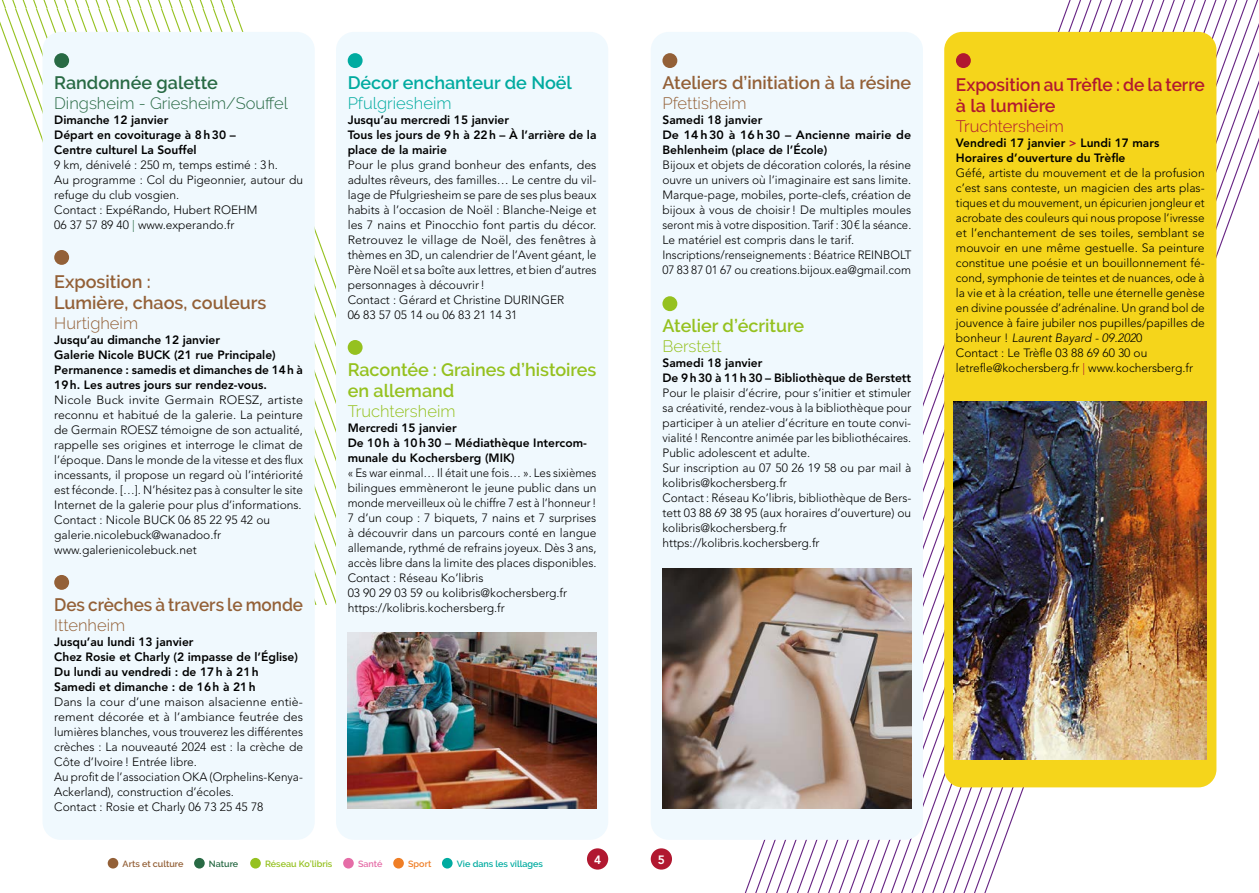
<style>
.page{position:relative;width:1259px;height:893px;background:#fff}
.page>*{position:absolute;margin:0;border:0;box-sizing:border-box;transform-origin:0 0}
.t1{font:600 18px/21px "Raleway";color:#936037}
.t2{font:600 18px/21px "Raleway";color:#95c11f}
.t3{font:600 18px/21px "Raleway";color:#b11830;scale:.96 1}
.t4{font:600 18px "Raleway";color:#936037;scale:.95 1}
.t5{font:600 18px "Raleway";color:#00aba0}
.t6{font:600 18px "Raleway";color:#286a44}
.t7{font:300 16.5px "Raleway";color:#936037}
.t8{font:300 16.5px "Raleway";color:#286a44}
.t9{font:300 16.5px "Raleway";color:#95c11f}
.t10{font:300 16.5px "Raleway";color:#00aba0}
.t11{font:300 16.5px "Raleway";color:#b11830}
.t12{font:300 12px/15px "Avenir LT Std";color:#000}
.t13{font:800 12px/15px "Avenir LT Std";color:#000}
.t14{font:300 12px/15px "Avenir LT Std";color:#000;scale:1.05 1}
.t15{font:300 12px/15px "Avenir LT Std";color:#000;scale:.96 1}
.t16{font:800 12px "Avenir LT Std";color:#fff}
.t17{font:600 9px "Raleway";color:#00aba0}
.t18{font:600 9px "Raleway";color:#95c11f}
.t19{font:600 9px "Raleway";color:#936037}
.t20{font:600 9px "Raleway";letter-spacing:-.005em;color:#286a44}
.t21{font:600 9px "Raleway";color:#e56da7}
.t22{font:600 9px "Raleway";color:#ef7e26}
.s1{color:#286a44}
.s2{color:#b11830}
.s3{font-style:italic}
</style>
<div class="page">
<svg style="left:1px;top:0;width:234px;height:7px"></svg>
<svg style="left:0;top:7px;width:56px;height:136px"></svg>
<svg style="left:317px;top:234px;width:19px;height:371px"></svg>
<svg style="left:97px;top:7px;width:220px;height:598px"></svg>
<svg style="left:1065px;top:0;width:194px;height:381px"></svg>
<svg style="left:744px;top:840px;width:105px;height:53px"></svg>
<svg style="left:849px;top:378px;width:220px;height:515px"></svg>
<div style="left:336px;top:32px;width:272px;height:808px;background:#f0f9fe;border-radius:18px"></div>
<div style="left:651px;top:32px;width:272px;height:808px;background:#f0f9fe;border-radius:18px"></div>
<div style="left:43px;top:32px;width:272px;height:808px;background:#f0f9fe;border-radius:18px"></div>
<div style="left:194px;top:858px;width:11px;height:10px;background:#286a44;border-radius:50%"></div>
<div style="left:250px;top:858px;width:11px;height:10px;background:#95c11f;border-radius:50%"></div>
<div style="left:393px;top:858px;width:11px;height:10px;background:#ef7e26;border-radius:50%"></div>
<div style="left:108px;top:858px;width:10px;height:10px;background:#936037;border-radius:50%"></div>
<div style="left:343px;top:858px;width:11px;height:10px;background:#e56da7;border-radius:50%"></div>
<div style="left:442px;top:858px;width:10px;height:10px;background:#00aba0;border-radius:50%"></div>
<div style="left:587px;top:848px;width:21px;height:22px;background:#b11830;border-radius:50%"></div>
<div style="left:651px;top:848px;width:21px;height:22px;background:#b11830;border-radius:50%"></div>
<div style="left:348px;top:53px;width:14px;height:15px;background:#00aba0;border-radius:50%"></div>
<div style="left:348px;top:340px;width:14px;height:15px;background:#95c11f;border-radius:50%"></div>
<div style="left:54px;top:575px;width:15px;height:15px;background:#936037;border-radius:50%"></div>
<div style="left:662px;top:53px;width:15px;height:15px;background:#936037;border-radius:50%"></div>
<div style="left:54px;top:53px;width:15px;height:15px;background:#286a44;border-radius:50%"></div>
<div style="left:54px;top:250px;width:15px;height:15px;background:#936037;border-radius:50%"></div>
<div style="left:662px;top:296px;width:15px;height:15px;background:#95c11f;border-radius:50%"></div>
<img style="left:348px;top:633px;width:248px;height:175px">
<div style="left:944px;top:32px;width:272px;height:755px;background:#f5d51b;border-radius:18px"></div>
<div style="left:956px;top:53px;width:15px;height:15px;background:#b11830;border-radius:50%"></div>
<img style="left:954px;top:402px;width:252px;height:357px">
<img style="left:662px;top:568px;width:249px;height:240px">
<h1 class="t6" style="left:54px;top:73px;width:165px">Randonnée galette</h1>
<h2 class="t8" style="left:54px;top:93px;width:235px">Dingsheim - Griesheim/Souffel</h2>
<p class="t13" style="left:54px;top:112px;width:183px">Dimanche 12 janvier<br>Départ en covoiturage à 8h30 –<br>Centre culturel La Souffel</p>
<p class="t12" style="left:54px;top:157px;width:250px">9 km, dénivelé : 250 m, temps estimé : 3h.<br>Au programme : Col du Pigeonnier, autour du refuge du club vosgien.<br>Contact : ExpéRando, Hubert ROEHM<br>06 37 57 89 40 <span class="s1">|</span> www.experando.fr</p>
<h1 class="t5" style="left:348px;top:73px;width:226px">Décor enchanteur de Noël</h1>
<h2 class="t10" style="left:348px;top:93px;width:105px">Pfulgriesheim</h2>
<p class="t13" style="left:348px;top:112px;width:250px">Jusqu’au mercredi 15 janvier<br>Tous les jours de 9h à 22h – À l’arrière de la place de la mairie</p>
<p class="t12" style="left:348px;top:157px;width:250px">Pour le plus grand bonheur des enfants, des adultes rêveurs, des familles… Le centre du vil&shy;lage de Pfulgriesheim se pare de ses plus beaux habits à l’occasion de Noël : Blanche-Neige et les 7 nains et Pinocchio font partis du décor.<br>Retrouvez le village de Noël, des fenêtres à thèmes en 3D, un calendrier de l’Avent géant, le Père Noël et sa boîte aux lettres, et bien d’autres personnages à découvrir!<br>Contact : Gérard et Christine DURINGER<br>06 83 57 05 14 ou 06 83 21 14 31</p>
<h1 class="t1" style="left:54px;top:271px;width:214px">Exposition :<br>Lumière, chaos, couleurs</h1>
<h2 class="t7" style="left:54px;top:313px;width:85px">Hurtigheim</h2>
<p class="t13" style="left:54px;top:332px;width:250px">Jusqu’au dimanche 12 janvier<br>Galerie Nicole BUCK (21 rue Principale)<br>Permanence : samedis et dimanches de 14h à 19h. Les autres jours sur rendez-vous.</p>
<p class="t14" style="left:54px;top:392px;width:238px">Nicole Buck invite Germain ROESZ, artiste reconnu et habitué de la galerie. La peinture de Germain ROESZ témoigne de son actualité, rappelle ses origines et interroge le climat de l’époque. Dans le monde de la vitesse et des flux incessants, il propose un regard où l’intériorité est féconde. […]. N’hésitez pas à consulter le site Internet de la galerie pour plus d’informations.<br>Contact : Nicole BUCK 06 85 22 95 42 ou galerie.nicolebuck@wanadoo.fr www.galerienicolebuck.net</p>
<h1 class="t2" style="left:348px;top:359px;width:250px">Racontée : Graines d’histoires en allemand</h1>
<h2 class="t9" style="left:348px;top:401px;width:109px">Truchtersheim</h2>
<p class="t13" style="left:348px;top:420px;width:241px">Mercredi 15 janvier<br>De 10h à 10h30 – Médiathèque Intercom&shy;munale du Kochersberg (MIK)</p>
<p class="t15" style="left:348px;top:465px;width:261px">« Es war einmal… Il était une fois… ». Les sixièmes bilingues emmèneront le jeune public dans un monde merveilleux où le chiffre 7 est à l’honneur!<br>7 d’un coup : 7 biquets, 7 nains et 7 surprises à découvrir dans un parcours conté en langue allemande, rythmé de refrains joyeux. Dès 3 ans, accès libre dans la limite des places disponibles.<br>Contact : Réseau Ko’libris<br>03 90 29 03 59 ou kolibris@kochersberg.fr</p>
<h1 class="t4" style="left:54px;top:594px;width:263px">Des crèches à travers le monde</h1>
<p class="t12" style="left:348px;top:600px;width:159px">https://kolibris.kochersberg.fr</p>
<h2 class="t7" style="left:54px;top:615px;width:73px">Ittenheim</h2>
<p class="t13" style="left:54px;top:634px;width:245px">Jusqu’au lundi 13 janvier<br>Chez Rosie et Charly (2 impasse de l’Église)<br>Du lundi au vendredi : de 17h à 21h Samedi et dimanche : de 16h à 21h</p>
<p class="t12" style="left:54px;top:694px;width:250px">Dans la cour d’une maison alsacienne entiè&shy;rement décorée et à l’ambiance feutrée des lumières blanches, vous trouverez les différentes crèches : La nouveauté 2024 est : la crèche de Côte d’Ivoire! Entrée libre.<br>Au profit de l’association OKA (Orphelins-Kenya-Ackerland), construction d’écoles.<br>Contact : Rosie et Charly 06 73 25 45 78</p>
<h1 class="t1" style="left:662px;top:72px;width:250px">Ateliers d’initiation à la résine</h1>
<h2 class="t7" style="left:662px;top:93px;width:86px">Pfettisheim</h2>
<p class="t13" style="left:662px;top:112px;width:250px">Samedi 18 janvier<br>De 14h30 à 16h30 – Ancienne mairie de<br>Behlenheim (place de l’École)</p>
<p class="t12" style="left:662px;top:157px;width:250px">Bijoux et objets de décoration colorés, la résine ouvre un univers où l’imaginaire est sans limite.<br>Marque-page, mobiles, porte-clefs, création de bijoux à vous de choisir! De multiples moules seront mis à votre disposition. Tarif : 30€ la séance.<br>Le matériel est compris dans le tarif.<br>Inscriptions/renseignements : Béatrice REINBOLT 07 83 87 01 67 ou creations.bijoux.ea@gmail.com</p>
<h1 class="t2" style="left:662px;top:315px;width:143px">Atelier d’écriture</h1>
<h2 class="t9" style="left:662px;top:336px;width:61px">Berstett</h2>
<p class="t13" style="left:662px;top:355px;width:250px">Samedi 18 janvier<br>De 9h30 à 11h30 – Bibliothèque de Berstett</p>
<p class="t12" style="left:662px;top:385px;width:250px">Pour le plaisir d’écrire, pour s’initier et stimuler sa créativité, rendez-vous à la bibliothèque pour participer à un atelier d’écriture en toute convi&shy;vialité! Rencontre animée par les bibliothécaires.<br>Public adolescent et adulte.<br>Sur inscription au 07 50 26 19 58 ou par mail à kolibris@kochersberg.fr<br>Contact : Réseau Ko’libris, bibliothèque de Bers&shy;tett 03 88 69 38 95 (aux horaires d’ouverture) ou kolibris@kochersberg.fr https://kolibris.kochersberg.fr</p>
<p class="t19" style="left:123px;top:859px;width:62px">Arts et culture</p>
<p class="t20" style="left:209px;top:859px;width:31px">Nature</p>
<p class="t18" style="left:265px;top:859px;width:69px">Réseau Ko’libris</p>
<p class="t21" style="left:358px;top:859px;width:26px">Santé</p>
<p class="t22" style="left:408px;top:859px;width:25px">Sport</p>
<p class="t17" style="left:457px;top:859px;width:88px">Vie dans les villages</p>
<p class="t16" style="left:594px;top:852px;width:9px">4</p>
<p class="t16" style="left:658px;top:852px;width:9px">5</p>
<h1 class="t3" style="left:956px;top:75px;width:261px">Exposition au Trèfle : de la terre à la lumière</h1>
<h2 class="t11" style="left:956px;top:116px;width:109px">Truchtersheim</h2>
<p class="t13" style="left:956px;top:135px;width:205px">Vendredi 17 janvier <span class="s2">&gt;</span> Lundi 17 mars<br>Horaires d’ouverture du Trèfle</p>
<p class="t12" style="left:956px;top:165px;width:250px">Géfé, artiste du mouvement et de la profusion c’est sans conteste, un magicien des arts plas&shy;tiques et du mouvement, un épicurien jongleur et acrobate des couleurs qui nous propose l’ivresse et l’enchantement de ses toiles, semblant se mouvoir en une même gestuelle. Sa peinture constitue une poésie et un bouillonnement fé&shy;cond, symphonie de teintes et de nuances, ode à la vie et à la création, telle une éternelle genèse en divine poussée d’adrénaline. Un grand bol de jouvence à faire jubiler nos pupilles/papilles de bonheur ! <span class="s3">Laurent Bayard - 09.202</span>0<br>Contact : Le Trèfle 03 88 69 60 30 ou letrefle@kochersberg.fr <span class="s2">|</span> www.kochersberg.fr</p>
</div>
